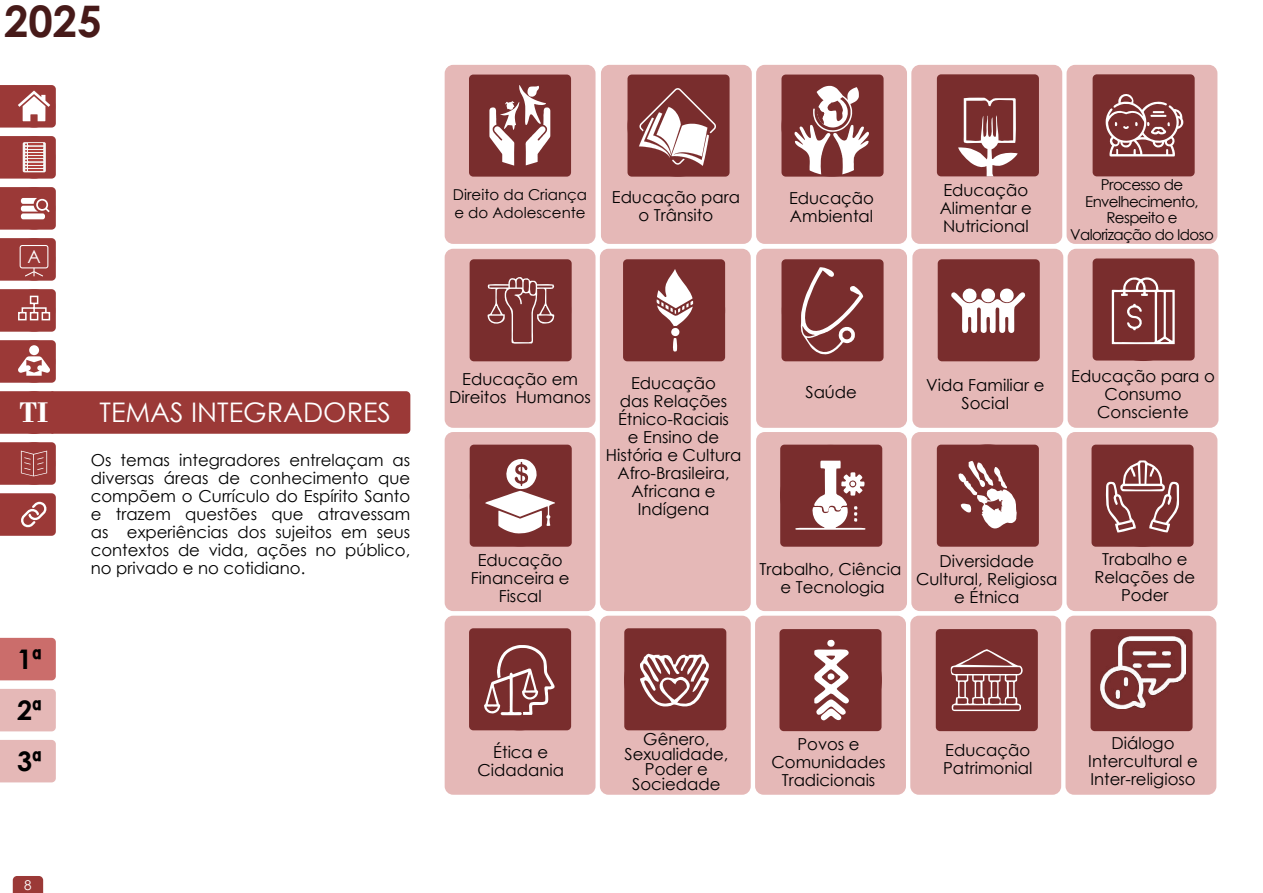
<style>
.page{position:relative;width:1263px;height:893px;background:#fff}
.page>*{position:absolute;margin:0;border:0;box-sizing:border-box;transform-origin:0 0}
.t1{font:700 43.5px "Century Gothic";color:#471a19}
.t2{font:700 29.85px "Bodoni";color:#fff}
.t3{font:27px "Century Gothic";color:#fff}
.t4{font:700 27px/51px "Century Gothic";color:#000;text-align:justify}
.t5{font:18px "Century Gothic";color:#fff}
.t6{font:16.5px/18px "Century Gothic";color:#000;text-align:center}
.t7{font:15px/16.5px "Century Gothic";letter-spacing:-.04em;color:#000;text-align:center}
.t8{font:15px/18px "Century Gothic";color:#000}
.t9{font:13.5px "Century Gothic";color:#fff}
</style>
<div class="page">
<svg style="left:13px;top:876px;width:30px;height:17px"></svg>
<svg style="left:0;top:85px;width:56px;height:43px"></svg>
<svg style="left:0;top:136px;width:56px;height:43px;background:#ad5b59"></svg>
<svg style="left:0;top:187px;width:56px;height:43px;background:#ab5958"></svg>
<svg style="left:0;top:238px;width:56px;height:43px;background:#a14645"></svg>
<svg style="left:0;top:289px;width:56px;height:43px;background:#a54e4c"></svg>
<svg style="left:0;top:340px;width:56px;height:43px;background:#ad5c5b"></svg>
<svg style="left:0;top:442px;width:56px;height:43px;background:#a14543"></svg>
<svg style="left:0;top:493px;width:56px;height:43px;background:#a44c4a"></svg>
<div style="left:0;top:638px;width:56px;height:42px;background:#cb6d6b"></div>
<div style="left:0;top:689px;width:56px;height:42px;background:#e5b8b7"></div>
<div style="left:0;top:740px;width:56px;height:42px;background:#e5b8b7"></div>
<div style="left:445px;top:65px;width:150px;height:179px;background:#e5b8b7;border-radius:9px"></div>
<div style="left:601px;top:65px;width:151px;height:179px;background:#e5b8b7;border-radius:9px"></div>
<div style="left:756px;top:65px;width:151px;height:179px;background:#e5b8b7;border-radius:9px"></div>
<div style="left:911px;top:65px;width:151px;height:179px;background:#e5b8b7;border-radius:9px"></div>
<div style="left:1066px;top:65px;width:151px;height:179px;background:#e5b8b7;border-radius:9px"></div>
<div style="left:1092px;top:74px;width:103px;height:102px;background:#792d2d;border-radius:4px"></div>
<div style="left:445px;top:249px;width:150px;height:179px;background:#e5b8b7;border-radius:9px"></div>
<div style="left:600px;top:249px;width:151px;height:362px;background:#e5b8b7;border-radius:9px"></div>
<div style="left:756px;top:249px;width:151px;height:179px;background:#e5b8b7;border-radius:9px"></div>
<div style="left:912px;top:249px;width:151px;height:179px;background:#e5b8b7;border-radius:9px"></div>
<div style="left:1068px;top:249px;width:150px;height:179px;background:#e5b8b7;border-radius:9px"></div>
<div style="left:445px;top:432px;width:150px;height:179px;background:#e5b8b7;border-radius:9px"></div>
<div style="left:756px;top:432px;width:151px;height:179px;background:#e5b8b7;border-radius:9px"></div>
<div style="left:911px;top:432px;width:151px;height:179px;background:#e5b8b7;border-radius:9px"></div>
<div style="left:1066px;top:432px;width:151px;height:179px;background:#e5b8b7;border-radius:9px"></div>
<div style="left:445px;top:616px;width:150px;height:179px;background:#e5b8b7;border-radius:9px"></div>
<div style="left:600px;top:616px;width:151px;height:179px;background:#e5b8b7;border-radius:9px"></div>
<div style="left:755px;top:616px;width:151px;height:179px;background:#e5b8b7;border-radius:9px"></div>
<div style="left:910px;top:616px;width:151px;height:179px;background:#e5b8b7;border-radius:9px"></div>
<div style="left:1065px;top:616px;width:151px;height:179px;background:#e5b8b7;border-radius:9px"></div>
<div style="left:469px;top:75px;width:102px;height:102px;background:#792d2d;border-radius:4px"></div>
<svg style="left:489px;top:85px;width:61px;height:81px"></svg>
<svg style="left:781px;top:76px;width:101px;height:101px;background:#996060"></svg>
<div style="left:937px;top:74px;width:102px;height:102px;background:#792d2d;border-radius:4px"></div>
<svg style="left:958px;top:97px;width:60px;height:79px"></svg>
<div style="left:470px;top:259px;width:102px;height:102px;background:#792d2d;border-radius:4px"></div>
<svg style="left:487px;top:277px;width:68px;height:67px"></svg>
<div style="left:623px;top:259px;width:102px;height:102px;background:#792d2d;border-radius:4px"></div>
<svg style="left:656px;top:269px;width:38px;height:83px"></svg>
<div style="left:781px;top:259px;width:102px;height:102px;background:#792d2d;border-radius:4px"></div>
<svg style="left:800px;top:267px;width:63px;height:88px"></svg>
<div style="left:938px;top:259px;width:102px;height:102px;background:#792d2d;border-radius:4px"></div>
<svg style="left:951px;top:288px;width:74px;height:45px"></svg>
<div style="left:1092px;top:258px;width:103px;height:103px;background:#792d2d;border-radius:4px"></div>
<svg style="left:1112px;top:277px;width:63px;height:67px"></svg>
<div style="left:470px;top:445px;width:102px;height:102px;background:#792d2d;border-radius:4px"></div>
<svg style="left:485px;top:459px;width:70px;height:75px"></svg>
<div style="left:780px;top:445px;width:102px;height:102px;background:#792d2d;border-radius:4px"></div>
<svg style="left:795px;top:460px;width:70px;height:70px"></svg>
<div style="left:937px;top:445px;width:102px;height:102px;background:#792d2d;border-radius:4px"></div>
<div style="left:937px;top:444px;width:101px;height:101px;background:#792d2d;border-radius:50%"></div>
<svg style="left:958px;top:461px;width:59px;height:68px"></svg>
<div style="left:1091px;top:445px;width:102px;height:102px;background:#792d2d;border-radius:4px"></div>
<svg style="left:1105px;top:460px;width:74px;height:72px"></svg>
<div style="left:469px;top:628px;width:102px;height:102px;background:#792d2d;border-radius:4px"></div>
<svg style="left:484px;top:645px;width:71px;height:70px"></svg>
<div style="left:624px;top:628px;width:102px;height:102px;background:#792d2d;border-radius:4px"></div>
<svg style="left:640px;top:653px;width:69px;height:54px"></svg>
<div style="left:779px;top:629px;width:102px;height:102px;background:#792d2d;border-radius:4px"></div>
<svg style="left:814px;top:640px;width:35px;height:80px"></svg>
<div style="left:936px;top:629px;width:102px;height:102px;background:#792d2d;border-radius:4px"></div>
<svg style="left:950px;top:649px;width:73px;height:62px"></svg>
<div style="left:1090px;top:629px;width:102px;height:102px;background:#792d2d;border-radius:4px"></div>
<div style="left:627px;top:75px;width:102px;height:102px;background:#792d2d;border-radius:4px"></div>
<svg style="left:639px;top:88px;width:77px;height:78px"></svg>
<div style="left:0;top:391px;width:410px;height:43px;background:#9b3937"></div>
<svg style="left:1105px;top:94px;width:79px;height:63px"></svg>
<img style="left:1100px;top:636px;width:86px;height:73px">
<h1 class="t1" style="left:4px;top:-12px;width:99px">2025</h1>
<p class="t5" style="left:27px;top:244px;width:15px">A</p>
<h2 class="t2" style="left:19px;top:395px;width:30px">TI</h2>
<h3 class="t4" style="left:17px;top:633px;width:26px">1ª 2ª 3ª</h3>
<p class="t9" style="left:24px;top:875px;width:9px">8</p>
<p class="t8" style="left:453px;top:185px;width:136px">Direito da Criança e do Adolescente</p>
<p class="t7" style="left:1070px;top:177px;width:145px">Processo de<br>Envelhecimento,<br>Respeito e<br>Valorização do Idoso</p>
<p class="t6" style="left:612px;top:188px;width:130px">Educação para o Trânsito</p>
<p class="t6" style="left:789px;top:189px;width:86px;text-align:left">Educação<br>Ambiental</p>
<p class="t6" style="left:940px;top:181px;width:94px;text-align:left">Educação<br>Alimentar e<br>Nutricional</p>
<h3 class="t3" style="left:99px;top:393px;width:293px">TEMAS INTEGRADORES</h3>
<p class="t6" style="left:91px;top:451px;width:321px;text-align:justify">Os temas integradores entrelaçam as diversas áreas de conhecimento que compõem o Currículo do Espírito Santo e trazem questões que atravessam as experiências dos sujeitos em seus contextos de vida, ações no público, no privado e no cotidiano.</p>
<p class="t6" style="left:449px;top:370px;width:143px">Educação em<br>Direitos Humanos</p>
<p class="t6" style="left:606px;top:374px;width:137px">Educação<br>das Relações<br>Étnico-Raciais<br>e Ensino de<br>História e Cultura<br>Afro-Brasileira,<br>Africana e<br>Indígena</p>
<p class="t6" style="left:805px;top:382px;width:53px">Saúde</p>
<p class="t6" style="left:926px;top:376px;width:120px">Vida Familiar e<br>Social</p>
<p class="t6" style="left:1071px;top:366px;width:145px">Educação para o<br>Consumo<br>Consciente</p>
<p class="t6" style="left:471px;top:551px;width:100px">Educação<br>Financeira e<br>Fiscal</p>
<p class="t6" style="left:759px;top:560px;width:143px">Trabalho, Ciência e Tecnologia</p>
<p class="t6" style="left:916px;top:552px;width:143px">Diversidade<br>Cultural, Religiosa e Étnica</p>
<p class="t6" style="left:1094px;top:550px;width:102px">Trabalho e<br>Relações de<br>Poder</p>
<p class="t6" style="left:477px;top:742px;width:88px">Ética e<br>Cidadania</p>
<p class="t6" style="left:624px;top:731px;width:105px;line-height:15px">Gênero,<br>Sexualidade,<br>Poder e<br>Sociedade</p>
<p class="t6" style="left:771px;top:735px;width:116px">Povos e<br>Comunidades<br>Tradicionais</p>
<p class="t6" style="left:943px;top:741px;width:91px;text-align:left">Educação<br>Patrimonial</p>
<p class="t6" style="left:1088px;top:734px;width:111px">Diálogo<br>Intercultural e<br>Inter-religioso</p>
</div>
